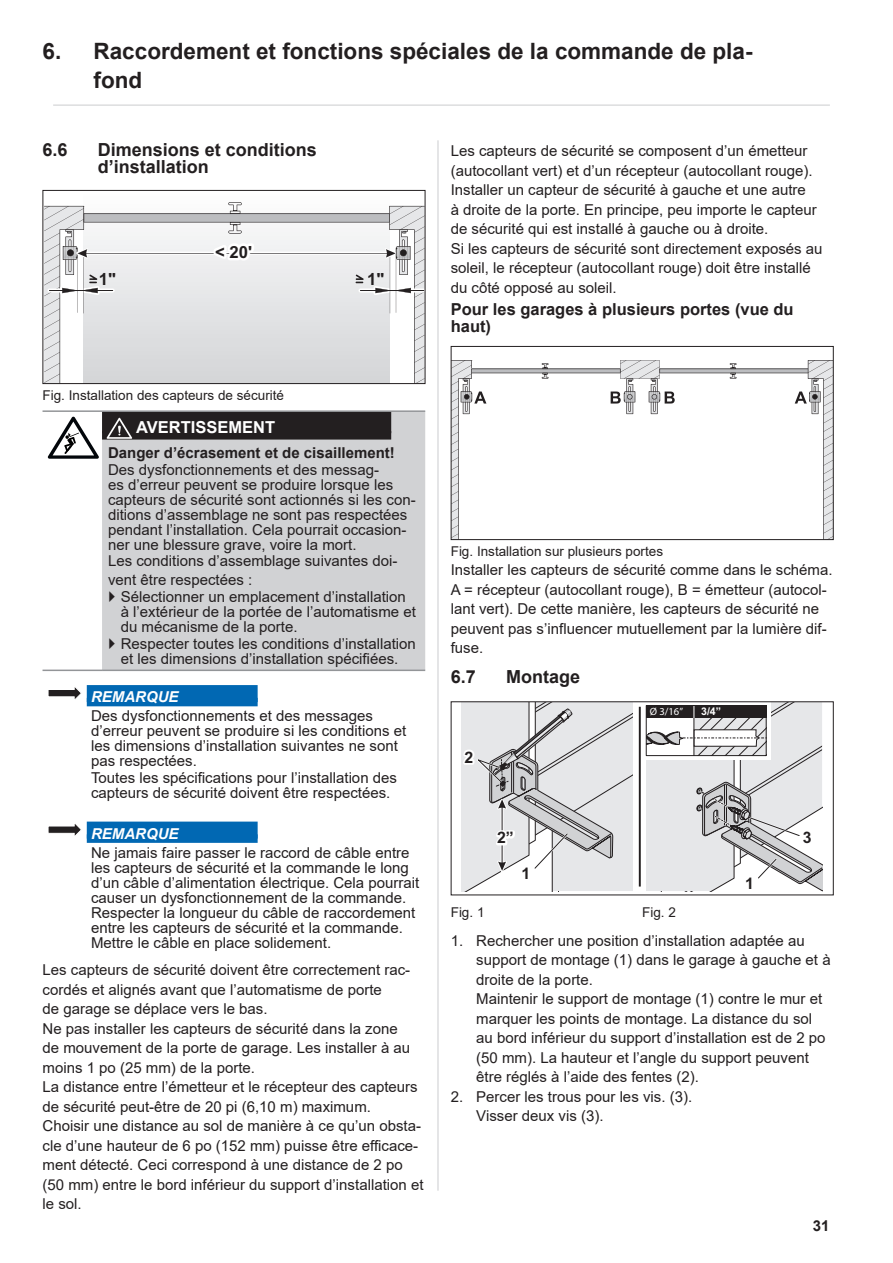
<style>
.page{position:relative;width:893px;height:1263px;background:#fff}
.page>*{position:absolute;margin:0;border:0;box-sizing:border-box;transform-origin:0 0}
.t1{font:700 22.5px/29.2px "Arial";color:#231f20}
.t2{font:700 18px/17.2px "Arial";color:#231f20}
.t3{font:700 16.8px "Arial";color:#231f20}
.t4{font:700 16.5px/16.5px "Arial";color:#231f20}
.t5{font:700 16.5px "Arial";color:#fff}
.t6{font:700 15.9px "Arial";color:#231f20}
.t7{font:15px/19.5px "Arial";color:#231f20}
.t8{font:700 15px "Arial";color:#231f20}
.t9{font:italic 700 15px "Arial";color:#fff}
.t10{font:13.5px "Arial";color:#231f20}
.t11{font:700 10.5px "Helvetica";color:#fff}
.t12{font:700 10.5px "Arial";color:#fff}
.s1{color:#fff}
</style>
<div class="page">
<hr style="left:53px;top:105px;width:777px;height:1px;background:#d1d2d4">
<hr style="left:437px;top:140px;width:2px;height:1051px;background:#d1d2d4">
<svg style="left:45px;top:202px;width:378px;height:180px"></svg>
<div style="left:43px;top:190px;width:382px;height:194px;border:1px solid #231f20"></div>
<div style="left:102px;top:412px;width:323px;height:258px;background:#d1d2d4"></div>
<hr style="left:102px;top:410px;width:323px;height:2px;background:#939598">
<hr style="left:43px;top:670px;width:59px;height:1px;background:#939598">
<hr style="left:43px;top:410px;width:59px;height:2px;background:#939598">
<hr style="left:102px;top:670px;width:323px;height:1px;background:#939598">
<div style="left:102px;top:412px;width:289px;height:21px;background:#231f20"></div>
<div style="left:102px;top:431px;width:289px;height:9px;background:#231f20"></div>
<svg style="left:107px;top:418px;width:25px;height:21px"></svg>
<div style="left:87px;top:685px;width:171px;height:17px;background:#0168b3"></div>
<div style="left:87px;top:698px;width:171px;height:8px;background:#0168b3"></div>
<div style="left:87px;top:821px;width:171px;height:17px;background:#0168b3"></div>
<div style="left:87px;top:834px;width:171px;height:9px;background:#0168b3"></div>
<svg style="left:48px;top:417px;width:51px;height:42px"></svg>
<svg style="left:48px;top:687px;width:33px;height:12px"></svg>
<svg style="left:48px;top:824px;width:33px;height:12px"></svg>
<svg style="left:453px;top:360px;width:379px;height:178px"></svg>
<div style="left:451px;top:346px;width:383px;height:194px;border:1px solid #231f20"></div>
<svg style="left:461px;top:703px;width:361px;height:189px"></svg>
<svg style="left:109px;top:591px;width:6px;height:11px"></svg>
<svg style="left:109px;top:638px;width:6px;height:11px"></svg>
<h1 class="t1" style="left:94px;top:36px;width:660px;text-indent:-51px">6. Raccordement et fonctions spéciales de la commande de pla&shy;fond</h1>
<p class="t2" style="left:43px;top:141px;width:27px">6.6</p>
<p class="t2" style="left:98px;top:141px;width:221px">Dimensions et conditions d’installation</p>
<p class="t3" style="left:99px;top:268px;width:19px">1"</p>
<p class="t3" style="left:215px;top:241px;width:39px">&lt; 2<span class="s1">0</span>’'</p>
<p class="t3" style="left:367px;top:268px;width:19px">1"</p>
<p class="t10" style="left:43px;top:386px;width:243px">Fig. Installation des capteurs de sécurité</p>
<p class="t5" style="left:136px;top:416px;width:141px">AVERTISSEMENT</p>
<p class="t8" style="left:108px;top:442px;width:288px">Danger d’écrasement et de cisaillement!</p>
<p class="t7" style="left:108px;top:462px;width:309px;line-height:15.1px">Des dysfonctionnements et des messag-<br>es d’erreur peuvent se produire lorsque les capteurs de sécurité sont actionnés si les con&shy;ditions d’assemblage ne sont pas respectées pendant l’installation. Cela pourrait occasion&shy;ner une blessure grave, voire la mort.<br>Les conditions d’assemblage suivantes doi-</p>
<p class="t7" style="left:121px;top:571px;width:287px;line-height:17.1px;text-indent:-13px">vent être respectées :<br>Sélectionner un emplacement d’installation</p>
<p class="t7" style="left:121px;top:604px;width:297px;line-height:15px">à l’extérieur de la portée de l’automatisme et du mécanisme de la porte.</p>
<p class="t7" style="left:121px;top:636px;width:297px;line-height:15px">Respecter toutes les conditions d’installation et les dimensions d’installation spécifiées.</p>
<p class="t9" style="left:91px;top:687px;width:89px">REMARQUE</p>
<p class="t7" style="left:91px;top:708px;width:317px;line-height:15px">Des dysfonctionnements et des messages d’erreur peuvent se produire si les conditions et les dimensions d’installation suivantes ne sont pas respectées.</p>
<p class="t7" style="left:91px;top:771px;width:307px;line-height:15px">Toutes les spécifications pour l’installation des capteurs de sécurité doivent être respectées.</p>
<p class="t9" style="left:91px;top:823px;width:89px">REMARQUE</p>
<p class="t7" style="left:91px;top:845px;width:330px;line-height:15px">Ne jamais faire passer le raccord de câble entre les capteurs de sécurité et la commande le long d’un câble d’alimentation électrique. Cela pourrait causer un dysfonctionnement de la commande.<br>Respecter la longueur du câble de raccordement entre les capteurs de sécurité et la commande.<br>Mettre le câble en place solidement.</p>
<p class="t7" style="left:43px;top:960px;width:382px">Les capteurs de sécurité doivent être correctement rac&shy;cordés et alignés avant que l’automatisme de porte<br>de garage se déplace vers le bas.<br>Ne pas installer les capteurs de sécurité dans la zone<br>de mouvement de la porte de garage. Les installer à au moins 1 po (25 mm) de la porte.<br>La distance entre l’émetteur et le récepteur des capteurs de sécurité peut-être de 20 pi (6,10 m) maximum.<br>Choisir une distance au sol de manière à ce qu’un obsta&shy;cle d’une hauteur de 6 po (152 mm) puisse être efficace&shy;ment détecté. Ceci correspond à une distance de 2 po (50 mm) entre le bord inférieur du support d’installation et le sol.</p>
<p class="t7" style="left:451px;top:141px;width:373px">Les capteurs de sécurité se composent d’un émetteur (autocollant vert) et d’un récepteur (autocollant rouge).<br>Installer un capteur de sécurité à gauche et une autre<br>à droite de la porte. En principe, peu importe le capteur de sécurité qui est installé à gauche ou à droite.<br>Si les capteurs de sécurité sont directement exposés au soleil, le récepteur (autocollant rouge) doit être installé du côté opposé au soleil.</p>
<p class="t4" style="left:451px;top:302px;width:344px">Pour les garages à plusieurs portes (vue du haut)</p>
<p class="t10" style="left:451px;top:542px;width:214px">Fig. Installation sur plusieurs portes</p>
<p class="t7" style="left:451px;top:560px;width:383px">Installer les capteurs de sécurité comme dans le schéma.<br>A = récepteur (autocollant rouge), B = émetteur (autocol&shy;lant vert). De cette manière, les capteurs de sécurité ne peuvent pas s’influencer mutuellement par la lumière dif&shy;fuse.</p>
<p class="t2" style="left:451px;top:668px;width:27px">6.7</p>
<p class="t2" style="left:506px;top:668px;width:75px">Montage</p>
<p class="t6" style="left:465px;top:747px;width:10px">2</p>
<p class="t6" style="left:497px;top:827px;width:18px">2”</p>
<p class="t6" style="left:522px;top:863px;width:10px">1</p>
<p class="t11" style="left:650px;top:705px;width:35px">Ø 3/16”</p>
<p class="t12" style="left:701px;top:704px;width:22px">3/4”</p>
<p class="t6" style="left:745px;top:872px;width:10px">1</p>
<p class="t6" style="left:803px;top:827px;width:10px">3</p>
<p class="t10" style="left:451px;top:902px;width:35px">Fig. 1</p>
<p class="t10" style="left:642px;top:902px;width:35px">Fig. 2</p>
<p class="t7" style="left:476px;top:931px;width:356px;text-indent:-26px">1. Rechercher une position d’installation adaptée au support de montage (1) dans le garage à gauche et à droite de la porte.<br>Maintenir le support de montage (1) contre le mur et marquer les points de montage. La distance du sol au bord inférieur du support d’installation est de 2 po (50 mm). La hauteur et l’angle du support peuvent être réglés à l’aide des fentes (2).</p>
<p class="t7" style="left:476px;top:1087px;width:217px;text-indent:-26px">2. Percer les trous pour les vis. (3).<br>Visser deux vis (3).</p>
<p class="t8" style="left:813px;top:1215px;width:18px">31</p>
</div>
